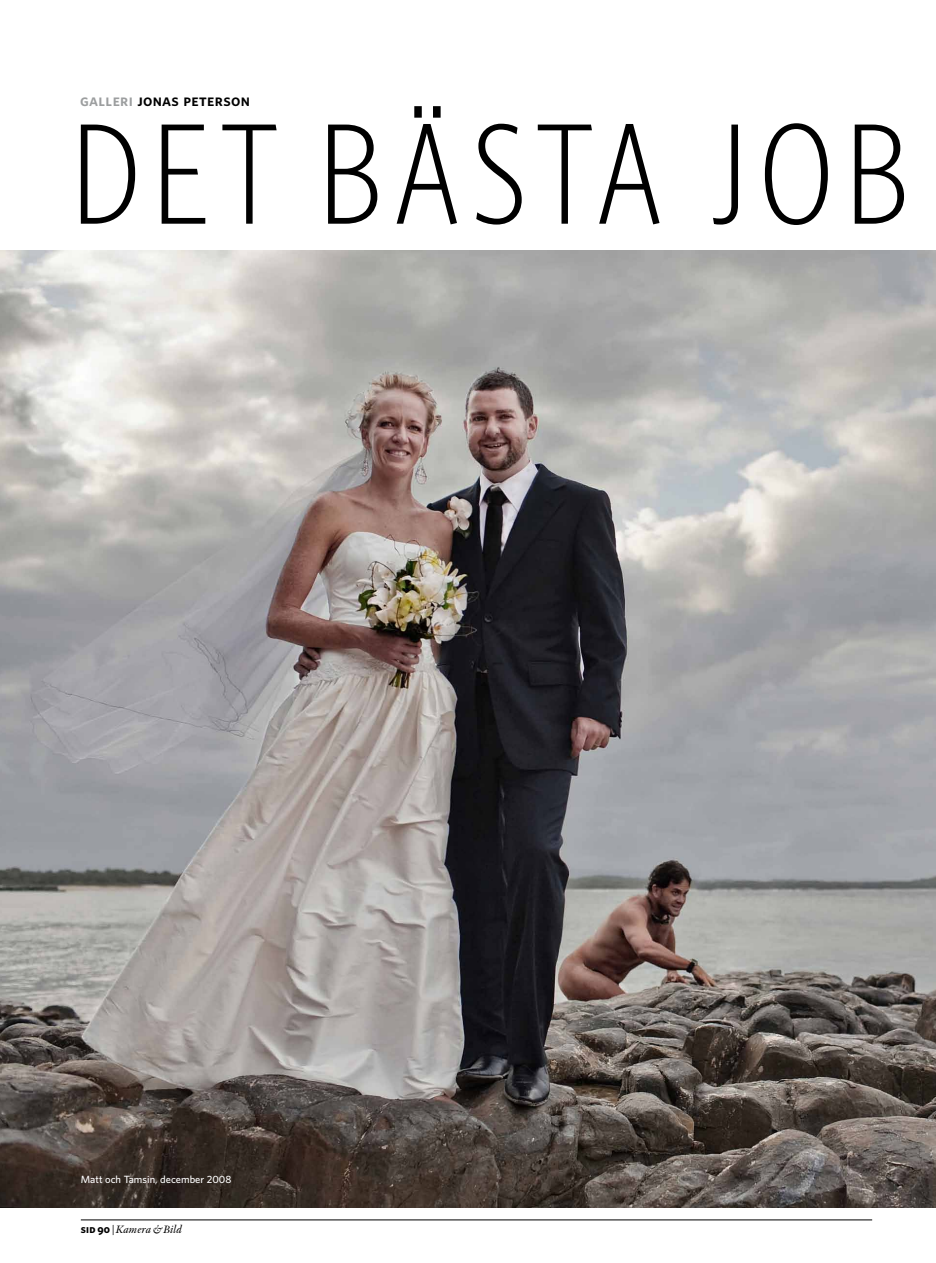
<style>
.page{position:relative;width:936px;height:1263px;background:#fff}
.page>*{position:absolute;margin:0;border:0;box-sizing:border-box;transform-origin:0 0}
.t1{font:300 143.7px "Whitney Condensed";letter-spacing:.075em;color:#000}
.t2{font:16.5px "Whitney Semibold SC";letter-spacing:.02em;color:#000}
.t3{font:11.25px "Indigo Italic Os F";color:#000}
.t4{font:500 10.5px "Whitney";color:#fff}
.s1{color:#9c9e9f}
.s2{font-family:"Whitney Bold SC"}
.s3{font-family:"Whitney Book SC"}
</style>
<div class="page">
<hr style="left:81px;top:1219px;width:791px;height:1px;background:#000">
<img style="left:0;top:251px;width:935px;height:957px">
<h2 class="t2" style="left:80px;top:91px;width:171px"><span class="s1">galleri</span> jonas peterson</h2>
<h1 class="t1" style="left:72px;top:94px;width:838px">DET BÄSTA JOB</h1>
<p class="t4" style="left:81px;top:1173px;width:152px">Matt och Tamsin, december 2008</p>
<p class="t3" style="left:81px;top:1223px;width:103px"><span class="s2">sid 90</span> <span class="s3">|</span>Kamera&amp;Bild</p>
</div>
